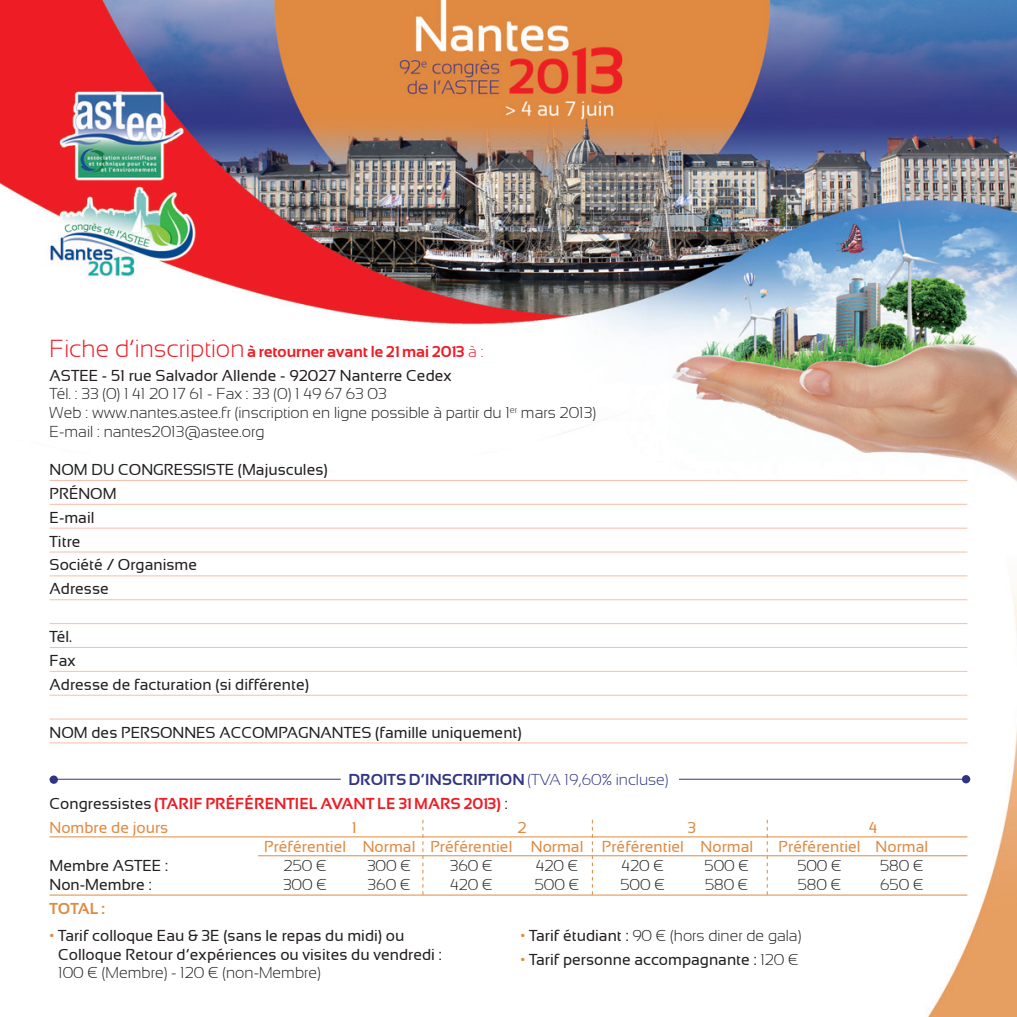
<style>
.page{position:relative;width:1017px;height:1017px;background:#fff}
.page>*{position:absolute;margin:0;border:0;box-sizing:border-box;transform-origin:0 0}
.t1{font:15.75px/18.9px "Sansation";color:#231f20}
.t2{font:300 15.75px "Sansation";color:#231f20}
.t3{font:700 15.75px "Sansation";color:#ee1c25}
.t4{font:15.75px "Sansation";color:#df8a43}
.t5{font:700 15.75px "Sansation";color:#313483}
.t6{font:700 15.75px "Sansation";color:#df8a43}
.s1{font-weight:300;font-size:24.5px}
.s2{font-weight:300}
.s3{font-weight:400;color:#231f20}
.s4{color:#df8a43}
.s5{font-weight:400;color:#df8a43}
.s6{font-weight:400}
</style>
<div class="page">
<img style="left:0;top:0;width:1017px;height:1017px">
<hr style="left:50px;top:480px;width:917px;height:1px;background:#fabda7">
<hr style="left:50px;top:504px;width:917px;height:1px;background:#fabda7">
<hr style="left:50px;top:528px;width:917px;height:1px;background:#fabda7">
<hr style="left:50px;top:552px;width:917px;height:1px;background:#fabda7">
<hr style="left:50px;top:575px;width:917px;height:1px;background:#fabda7">
<hr style="left:50px;top:599px;width:917px;height:1px;background:#fabda7">
<hr style="left:50px;top:623px;width:917px;height:1px;background:#fabda7">
<hr style="left:50px;top:647px;width:917px;height:1px;background:#fabda7">
<hr style="left:50px;top:671px;width:917px;height:1px;background:#fabda7">
<hr style="left:50px;top:695px;width:917px;height:1px;background:#fabda7">
<hr style="left:50px;top:719px;width:917px;height:1px;background:#fabda7">
<hr style="left:50px;top:742px;width:917px;height:1px;background:#fabda7">
<hr style="left:50px;top:836px;width:917px;height:1px;background:#df8a43">
<hr style="left:258px;top:855px;width:709px;height:1px;background:#df8a43">
<hr style="left:50px;top:895px;width:917px;height:1px;background:#df8a43">
<hr style="left:50px;top:779px;width:291px;height:1px;background:#313483">
<hr style="left:679px;top:779px;width:291px;height:1px;background:#313483">
<div style="left:50px;top:775px;width:8px;height:9px;background:#313483;border-radius:50%"></div>
<div style="left:962px;top:775px;width:8px;height:8px;background:#313483;border-radius:50%"></div>
<svg style="left:422px;top:820px;width:1px;height:75px"></svg>
<svg style="left:592px;top:820px;width:1px;height:75px"></svg>
<svg style="left:767px;top:820px;width:1px;height:75px"></svg>
<p class="t3" style="left:50px;top:342px;width:436px"><span class="s1">Fiche d’inscription</span> à retourner avant le 21 mai 2013 <span class="s2">à :</span></p>
<p class="t1" style="left:50px;top:366px;width:404px">ASTEE - 51 rue Salvador Allende - 92027 Nanterre Cedex</p>
<p class="t2" style="left:50px;top:385px;width:339px">Tél. : 33 (0) 1 41 20 17 61 - Fax : 33 (0) 1 49 67 63 03</p>
<p class="t2" style="left:50px;top:404px;width:548px">Web : www.nantes.astee.fr (inscription en ligne possible à partir du 1<sup>er</sup> mars 2013)</p>
<p class="t2" style="left:50px;top:423px;width:216px">E-mail : nantes2013@astee.org</p>
<p class="t1" style="left:50px;top:460px;width:280px">NOM DU CONGRESSISTE (Majuscules)</p>
<p class="t1" style="left:50px;top:484px;width:69px">PRÉNOM</p>
<p class="t1" style="left:50px;top:508px;width:46px">E-mail</p>
<p class="t1" style="left:50px;top:532px;width:32px">Titre</p>
<p class="t1" style="left:50px;top:556px;width:149px">Société / Organisme</p>
<p class="t1" style="left:50px;top:579px;width:61px">Adresse</p>
<p class="t1" style="left:50px;top:627px;width:24px">Tél.</p>
<p class="t1" style="left:50px;top:651px;width:28px">Fax</p>
<p class="t1" style="left:50px;top:675px;width:261px">Adresse de facturation (si différente)</p>
<p class="t1" style="left:50px;top:723px;width:474px">NOM des PERSONNES ACCOMPAGNANTES (famille uniquement)</p>
<p class="t5" style="left:348px;top:771px;width:322px">DROITS D’INSCRIPTION <span class="s2">(TVA 19,60% incluse)</span></p>
<p class="t3" style="left:50px;top:795px;width:460px"><span class="s3">Congressistes</span> (TARIF PRÉFÉRENTIEL AVANT LE 31 MARS 2013) <span class="s3">:</span></p>
<p class="t4" style="left:50px;top:819px;width:120px">Nombre de jours</p>
<p class="t4" style="left:352px;top:819px;width:6px">1</p>
<p class="t4" style="left:518px;top:819px;width:11px">2</p>
<p class="t4" style="left:688px;top:819px;width:10px">3</p>
<p class="t4" style="left:869px;top:819px;width:10px">4</p>
<p class="t4" style="left:264px;top:838px;width:491px">Préférentiel Normal Préférentiel Normal Préférentiel Normal</p>
<p class="t4" style="left:779px;top:838px;width:151px">Préférentiel Normal</p>
<p class="t1" style="left:50px;top:856px;width:120px">Membre ASTEE :</p>
<p class="t2" style="left:284px;top:857px;width:45px">250 €</p>
<p class="t2" style="left:367px;top:857px;width:46px">300 €</p>
<p class="t2" style="left:450px;top:857px;width:45px">360 €</p>
<p class="t2" style="left:536px;top:857px;width:44px">420 €</p>
<p class="t2" style="left:622px;top:857px;width:44px">420 €</p>
<p class="t2" style="left:705px;top:857px;width:46px">500 €</p>
<p class="t2" style="left:797px;top:857px;width:46px">500 €</p>
<p class="t2" style="left:880px;top:857px;width:45px">580 €</p>
<p class="t1" style="left:50px;top:875px;width:104px">Non-Membre :</p>
<p class="t2" style="left:283px;top:876px;width:46px">300 €</p>
<p class="t2" style="left:368px;top:876px;width:45px">360 €</p>
<p class="t2" style="left:450px;top:876px;width:44px">420 €</p>
<p class="t2" style="left:535px;top:876px;width:46px">500 €</p>
<p class="t2" style="left:621px;top:876px;width:46px">500 €</p>
<p class="t2" style="left:705px;top:876px;width:45px">580 €</p>
<p class="t2" style="left:798px;top:876px;width:45px">580 €</p>
<p class="t2" style="left:880px;top:876px;width:45px">650 €</p>
<p class="t6" style="left:50px;top:899px;width:57px">TOTAL :</p>
<p class="t1" style="left:58px;top:926px;width:385px;text-indent:-9px"><span class="s4">•</span> Tarif colloque Eau &amp; 3E (sans le repas du midi) ou<br>Colloque Retour d’expériences ou visites du vendredi :<br><span class="s2">100 € (Membre) - 120 € (non-Membre)</span></p>
<p class="t2" style="left:520px;top:926px;width:282px"><span class="s5">•</span> <span class="s6">Tarif étudiant :</span> 90 € (hors diner de gala)</p>
<p class="t1" style="left:520px;top:950px;width:280px"><span class="s4">•</span> Tarif personne accompagnante : <span class="s2">120 €</span></p>
</div>
